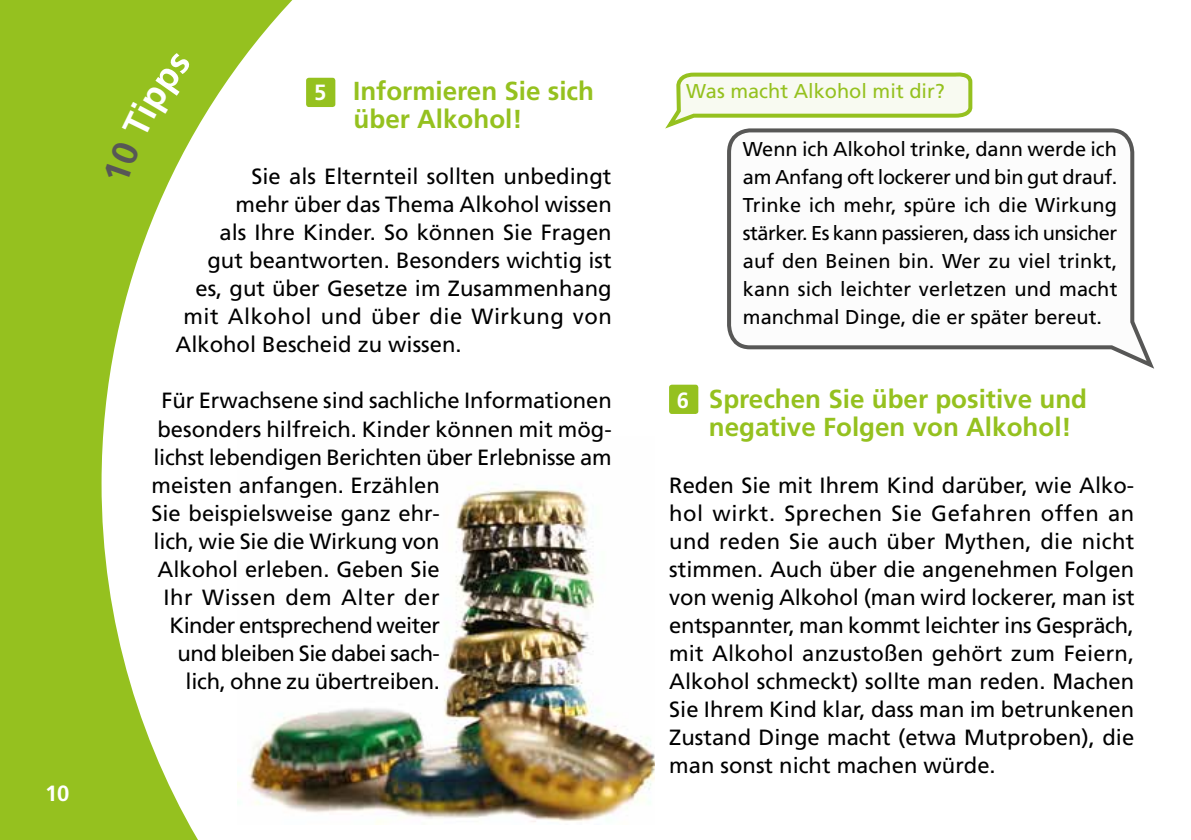
<style>
.page{position:relative;width:1191px;height:840px;background:#fff}
.page>*{position:absolute;margin:0;border:0;box-sizing:border-box;transform-origin:0 0}
.t1{font:700 26px/28px "Frutiger LT Std";color:#95c11f}
.t2{font:22px/28px "Frutiger LT Std";color:#000;text-align:justify}
.t3{font:22px "Frutiger LT Std";letter-spacing:.025em;color:#000}
.t4{font:22px "Frutiger LT Std";letter-spacing:-.025em;color:#000}
.t5{font:22px "Frutiger LT Std";letter-spacing:-.02em;color:#000}
.t6{font:700 22px "Frutiger LT Std";color:#fff}
.t7{font:20px/28px "Frutiger LT Std";color:#000;text-align:justify}
.t8{font:20px "Frutiger LT Std";color:#95c11f}
</style>
<div class="page">
<img style="left:311px;top:483px;width:344px;height:341px">
<svg style="left:727px;top:128px;width:428px;height:241px"></svg>
<svg style="left:665px;top:72px;width:309px;height:60px"></svg>
<div style="left:306px;top:78px;width:29px;height:29px;background:#95c11f;border-radius:3px"></div>
<div style="left:669px;top:384px;width:29px;height:29px;background:#95c11f;border-radius:3px"></div>
<svg style="left:0;top:0;width:311px;height:839px"></svg>
<svg style="left:103px;top:28px;width:138px;height:158px"></svg>
<p class="t6" style="left:45px;top:779px;width:26px">10</p>
<p class="t1" style="left:353px;top:77px;width:242px">Informieren Sie sich über Alkohol!</p>
<p class="t2" style="left:251px;top:162px;width:361px">Sie als Elternteil sollten unbedingt</p>
<p class="t2" style="left:235px;top:190px;width:378px">mehr über das Thema Alkohol wissen</p>
<p class="t2" style="left:219px;top:218px;width:394px">als Ihre Kinder. So können Sie Fragen</p>
<p class="t2" style="left:207px;top:246px;width:406px">gut beantworten. Besonders wichtig ist</p>
<p class="t2" style="left:195px;top:274px;width:418px">es, gut über Gesetze im Zusammenhang</p>
<p class="t3" style="left:183px;top:303px;width:430px">mit Alkohol und über die Wirkung von</p>
<p class="t2" style="left:175px;top:331px;width:288px">Alkohol Bescheid zu wissen.</p>
<p class="t2" style="left:161px;top:386px;width:452px">Für Erwachsene sind sachliche Informationen</p>
<p class="t2" style="left:157px;top:414px;width:456px">besonders hilfreich. Kinder können mit mög-</p>
<p class="t2" style="left:153px;top:443px;width:459px">lichst lebendigen Berichten über Erlebnisse am</p>
<p class="t2" style="left:151px;top:471px;width:290px">meisten anfangen. Erzählen</p>
<p class="t2" style="left:151px;top:499px;width:290px">Sie beispielsweise ganz ehr-</p>
<p class="t2" style="left:153px;top:527px;width:288px">lich, wie Sie die Wirkung von</p>
<p class="t2" style="left:157px;top:555px;width:284px">Alkohol erleben. Geben Sie</p>
<p class="t3" style="left:163px;top:583px;width:278px">Ihr Wissen dem Alter der</p>
<p class="t4" style="left:169px;top:612px;width:272px">Kinder entsprechend weiter</p>
<p class="t5" style="left:177px;top:640px;width:264px">und bleiben Sie dabei sach-</p>
<p class="t2" style="left:185px;top:667px;width:256px">lich, ohne zu übertreiben.</p>
<p class="t6" style="left:314px;top:79px;width:14px">5</p>
<p class="t8" style="left:686px;top:79px;width:260px">Was macht Alkohol mit dir?</p>
<p class="t7" style="left:743px;top:135px;width:376px">Wenn ich Alkohol trinke, dann werde ich am Anfang oft lockerer und bin gut drauf.<br>Trinke ich mehr, spüre ich die Wirkung stärker. Es kann passieren, dass ich unsicher auf den Beinen bin. Wer zu viel trinkt, kann sich leichter verletzen und macht manchmal Dinge, die er später bereut.</p>
<p class="t1" style="left:709px;top:385px;width:380px">Sprechen Sie über positive und negative Folgen von Alkohol!</p>
<p class="t2" style="left:669px;top:470px;width:467px">Reden Sie mit Ihrem Kind darüber, wie Alko&shy;hol wirkt. Sprechen Sie Gefahren offen an und reden Sie auch über Mythen, die nicht stimmen. Auch über die angenehmen Folgen von wenig Alkohol (man wird lockerer, man ist entspannter, man kommt leichter ins Gespräch, mit Alkohol anzustoßen gehört zum Feiern, Alkohol schmeckt) sollte man reden. Machen Sie Ihrem Kind klar, dass man im betrunkenen Zustand Dinge macht (etwa Mutproben), die man sonst nicht machen würde.</p>
<p class="t6" style="left:677px;top:387px;width:14px">6</p>
</div>
